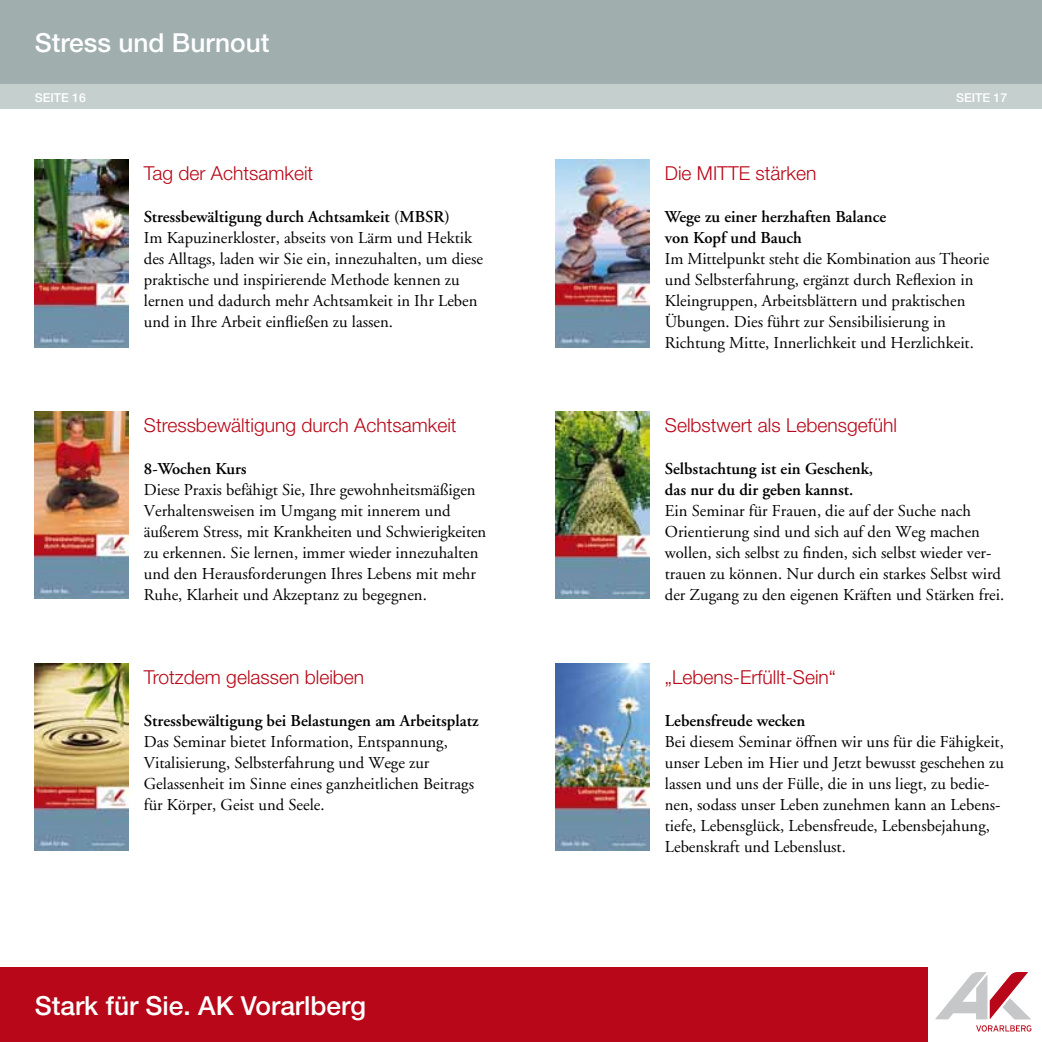
<style>
.page{position:relative;width:1042px;height:1042px;background:#fff}
.page>*{position:absolute;margin:0;border:0;box-sizing:border-box;transform-origin:0 0}
.t1{font:500 26.25px "Helvetica Neue LT";color:#fff}
.t2{font:300 19.25px "Helvetica Neue LT";color:#b80718}
.t3{font:16.62px/21px "Adobe Garamond";color:#000}
.t4{font:600 16.62px/21px "Adobe Garamond";color:#000}
.t5{font:500 12.25px "Helvetica Neue LT";color:#fff}
</style>
<div class="page">
<div style="left:0;top:0;width:521px;height:84px;background:#a0afae"></div>
<div style="left:0;top:84px;width:521px;height:25px;background:#c5cfce"></div>
<div style="left:0;top:967px;width:521px;height:75px;background:#b80718"></div>
<div style="left:521px;top:0;width:521px;height:84px;background:#a0afae"></div>
<div style="left:521px;top:84px;width:521px;height:25px;background:#c5cfce"></div>
<div style="left:521px;top:967px;width:407px;height:75px;background:#b80718"></div>
<svg style="left:935px;top:972px;width:96px;height:47px"></svg>
<svg style="left:976px;top:1025px;width:55px;height:6px"></svg>
<img style="left:35px;top:159px;width:94px;height:188px">
<img style="left:35px;top:411px;width:94px;height:188px">
<img style="left:35px;top:663px;width:94px;height:188px">
<img style="left:556px;top:663px;width:94px;height:188px">
<img style="left:556px;top:159px;width:94px;height:188px">
<img style="left:556px;top:411px;width:94px;height:188px">
<h1 class="t1" style="left:35px;top:27px;width:236px">Stress und Burnout</h1>
<p class="t5" style="left:35px;top:90px;width:53px">SEITE 16</p>
<p class="t2" style="left:144px;top:161px;width:171px">Tag der Achtsamkeit</p>
<p class="t4" style="left:144px;top:206px;width:307px">Stressbewältigung durch Achtsamkeit (MBSR)</p>
<p class="t3" style="left:144px;top:227px;width:341px">Im Kapuzinerkloster, abseits von Lärm und Hektik des Alltags, laden wir Sie ein, innezuhalten, um diese praktische und inspirierende Methode kennen zu lernen und dadurch mehr Achtsamkeit in Ihr Leben und in Ihre Arbeit einfließen zu lassen.</p>
<p class="t2" style="left:144px;top:413px;width:314px">Stressbewältigung durch Achtsamkeit</p>
<p class="t4" style="left:144px;top:458px;width:104px">8-Wochen Kurs</p>
<p class="t3" style="left:144px;top:479px;width:344px">Diese Praxis befähigt Sie, Ihre gewohnheitsmäßigen Verhaltensweisen im Umgang mit innerem und äußerem Stress, mit Krankheiten und Schwierigkeiten zu erkennen. Sie lernen, immer wieder innezuhalten und den Herausforderungen Ihres Lebens mit mehr Ruhe, Klarheit und Akzeptanz zu begegnen.</p>
<p class="t2" style="left:144px;top:665px;width:222px">Trotzdem gelassen bleiben</p>
<p class="t4" style="left:144px;top:710px;width:336px">Stressbewältigung bei Belastungen am Arbeitsplatz</p>
<p class="t3" style="left:144px;top:731px;width:332px">Das Seminar bietet Information, Entspannung, Vitalisierung, Selbsterfahrung und Wege zur Gelassenheit im Sinne eines ganzheitlichen Beitrags für Körper, Geist und Seele.</p>
<h1 class="t1" style="left:35px;top:990px;width:333px">Stark für Sie. AK Vorarlberg</h1>
<p class="t5" style="left:956px;top:90px;width:53px">SEITE 17</p>
<p class="t2" style="left:665px;top:161px;width:153px">Die MITTE stärken</p>
<p class="t4" style="left:665px;top:206px;width:223px">Wege zu einer herzhaften Balance von Kopf und Bauch</p>
<p class="t3" style="left:665px;top:248px;width:326px">Im Mittelpunkt steht die Kombination aus Theorie und Selbsterfahrung, ergänzt durch Reflexion in Kleingruppen, Arbeitsblättern und praktischen Übungen. Dies führt zur Sensibilisierung in Richtung Mitte, Innerlichkeit und Herzlichkeit.</p>
<p class="t2" style="left:665px;top:413px;width:234px">Selbstwert als Lebensgefühl</p>
<p class="t4" style="left:665px;top:458px;width:210px">Selbstachtung ist ein Geschenk, das nur du dir geben kannst.</p>
<p class="t3" style="left:665px;top:500px;width:341px">Ein Seminar für Frauen, die auf der Suche nach Orientierung sind und sich auf den Weg machen wollen, sich selbst zu finden, sich selbst wieder ver&shy;trauen zu können. Nur durch ein starkes Selbst wird der Zugang zu den eigenen Kräften und Stärken frei.</p>
<p class="t2" style="left:665px;top:665px;width:173px">„Lebens-Erfüllt-Sein“</p>
<p class="t4" style="left:665px;top:710px;width:142px">Lebensfreude wecken</p>
<p class="t3" style="left:665px;top:731px;width:341px">Bei diesem Seminar öffnen wir uns für die Fähigkeit, unser Leben im Hier und Jetzt bewusst geschehen zu lassen und uns der Fülle, die in uns liegt, zu bedie&shy;nen, sodass unser Leben zunehmen kann an Lebens&shy;tiefe, Lebensglück, Lebensfreude, Lebensbejahung, Lebenskraft und Lebenslust.</p>
</div>
